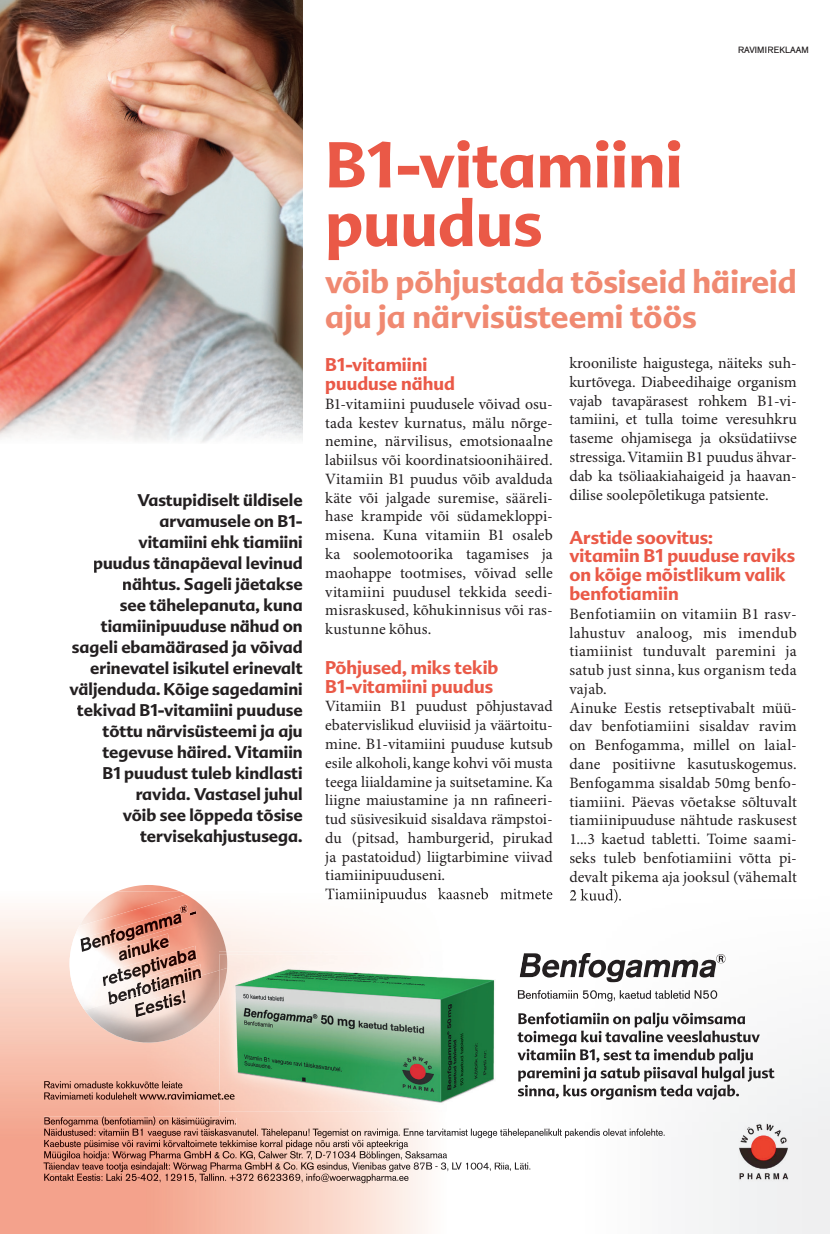
<style>
.page{position:relative;width:830px;height:1234px;background:#fff}
.page>*{position:absolute;margin:0;border:0;box-sizing:border-box;transform-origin:0 0}
.t1{font:700 63px/58.7px "Advert";color:#ea5947}
.t2{font:700 31.5px/34.5px "Advert";color:#f08971}
.t3{font:700 18px/18.8px "Advert";color:#ea5947}
.t4{font:700 16.5px/21px "Advert";color:#231f20;text-align:right}
.t5{font:15.75px/18.8px "Minion Pro";letter-spacing:.005em;color:#231f20;text-align:justify}
.t6{font:9px "AG Old Face";letter-spacing:.01em;color:#231f20}
</style>
<div class="page">
<hr style="left:829px;top:0;width:1px;height:60px;background:#bb1018">
<img style="left:0;top:989px;width:265px;height:244px">
<img style="left:265px;top:1087px;width:564px;height:146px">
<img style="left:518px;top:893px;width:311px;height:194px">
<img style="left:226px;top:902px;width:158px;height:49px">
<img style="left:0;top:0;width:302px;height:443px">
<img style="left:44px;top:1080px;width:139px;height:8px">
<img style="left:44px;top:1092px;width:93px;height:7px">
<img style="left:139px;top:1091px;width:80px;height:8px">
<img style="left:118px;top:885px;width:61px;height:6px">
<img style="left:112px;top:891px;width:73px;height:3px">
<img style="left:85px;top:1009px;width:134px;height:33px">
<img style="left:69px;top:894px;width:157px;height:115px">
<img style="left:80px;top:909px;width:102px;height:45px">
<svg style="left:180px;top:904px;width:16px;height:11px"></svg>
<img style="left:118px;top:933px;width:51px;height:12px">
<img style="left:102px;top:945px;width:95px;height:44px">
<img style="left:109px;top:1002px;width:93px;height:2px">
<img style="left:108px;top:964px;width:94px;height:38px">
<img style="left:135px;top:989px;width:51px;height:28px">
<img style="left:219px;top:1111px;width:291px;height:5px">
<img style="left:219px;top:951px;width:298px;height:160px">
<img style="left:219px;top:951px;width:7px;height:3px">
<img style="left:219px;top:1091px;width:15px;height:8px">
<img style="left:219px;top:970px;width:8px;height:27px">
<img style="left:219px;top:954px;width:8px;height:16px">
<img style="left:44px;top:1115px;width:192px;height:11px">
<svg style="left:219px;top:1115px;width:17px;height:1px"></svg>
<img style="left:44px;top:1128px;width:356px;height:9px">
<svg style="left:403px;top:1128px;width:5px;height:7px"></svg>
<img style="left:409px;top:1128px;width:256px;height:9px">
<img style="left:51px;top:1139px;width:357px;height:10px">
<svg style="left:44px;top:1139px;width:7px;height:18px"></svg>
<img style="left:52px;top:1150px;width:185px;height:10px">
<img style="left:246px;top:1150px;width:201px;height:10px">
<svg style="left:240px;top:1150px;width:7px;height:7px"></svg>
<img style="left:43px;top:1161px;width:255px;height:10px">
<img style="left:306px;top:1161px;width:43px;height:9px">
<svg style="left:301px;top:1162px;width:6px;height:7px"></svg>
<svg style="left:352px;top:1162px;width:6px;height:7px"></svg>
<img style="left:358px;top:1162px;width:90px;height:9px">
<img style="left:461px;top:1162px;width:50px;height:8px">
<svg style="left:452px;top:1162px;width:10px;height:7px"></svg>
<svg style="left:514px;top:1162px;width:16px;height:7px"></svg>
<img style="left:51px;top:1173px;width:23px;height:7px">
<svg style="left:44px;top:1173px;width:7px;height:7px"></svg>
<svg style="left:77px;top:1173px;width:5px;height:7px"></svg>
<img style="left:83px;top:1173px;width:20px;height:7px">
<svg style="left:106px;top:1173px;width:5px;height:7px"></svg>
<img style="left:111px;top:1173px;width:297px;height:9px">
<img style="left:733px;top:1120px;width:59px;height:62px">
<img style="left:518px;top:1012px;width:227px;height:15px">
<img style="left:517px;top:1030px;width:242px;height:15px">
<img style="left:517px;top:1048px;width:236px;height:15px">
<img style="left:518px;top:1066px;width:256px;height:15px">
<img style="left:517px;top:1084px;width:221px;height:15px">
<img style="left:517px;top:989px;width:199px;height:12px">
<img style="left:518px;top:952px;width:200px;height:30px">
<svg style="left:715px;top:953px;width:10px;height:10px"></svg>
<img style="left:325px;top:891px;width:227px;height:11px">
<img style="left:569px;top:891px;width:51px;height:11px">
<p class="t6" style="left:737px;top:45px;width:72px">RAVIMIREKLAAM</p>
<p class="t4" style="left:70px;top:489px;width:234px">Vastupidiselt üldisele arvamusele on B1-<br>vitamiini ehk tiamiini<br>puudus tänapäeval levinud nähtus. Sageli jäetakse<br>see tähelepanuta, kuna tiamiinipuuduse nähud on sageli ebamäärased ja võivad erinevatel isikutel erinevalt väljenduda. Kõige sagedamini tekivad B1-vitamiini puuduse tõttu närvisüsteemi ja aju tegevuse häired. Vitamiin<br>B1 puudust tuleb kindlasti ravida. Vastasel juhul<br>võib see lõppeda tõsise tervisekahjustusega.</p>
<h1 class="t1" style="left:325px;top:135px;width:359px">B1-vitamiini puudus</h1>
<h2 class="t2" style="left:325px;top:264px;width:473px">võib põhjustada tõsiseid häireid aju ja närvisüsteemi töös</h2>
<p class="t3" style="left:325px;top:355px;width:131px">B1-vitamiini puuduse nähud</p>
<p class="t5" style="left:325px;top:395px;width:229px">B1-vitamiini puudusele võivad osu&shy;tada kestev kurnatus, mälu nõrge&shy;nemine, närvilisus, emotsionaalne labiilsus või koordinatsioonihäired.<br>Vitamiin B1 puudus võib avalduda käte või jalgade suremise, sääreli&shy;hase krampide või südamekloppi&shy;misena. Kuna vitamiin B1 osaleb ka soolemotoorika tagamises ja maohappe tootmises, võivad selle vitamiini puudusel tekkida seedi&shy;misraskused, kõhukinnisus või ras&shy;kustunne kõhus.</p>
<p class="t3" style="left:325px;top:657px;width:174px">Põhjused, miks tekib<br>B1-vitamiini puudus</p>
<p class="t5" style="left:325px;top:697px;width:229px">Vitamiin B1 puudust põhjustavad ebatervislikud eluviisid ja väärtoitu&shy;mine. B1-vitamiini puuduse kutsub esile alkoholi, kange kohvi või musta teega liialdamine ja suitsetamine. Ka liigne maiustamine ja nn rafineeri&shy;tud süsivesikuid sisaldava rämpstoi&shy;du (pitsad, hamburgerid, pirukad ja pastatoidud) liigtarbimine viivad tiamiinipuuduseni.</p>
<p class="t5" style="left:569px;top:354px;width:229px">krooniliste haigustega, näiteks suh&shy;kurtõvega. Diabeedihaige organism vajab tavapärasest rohkem B1-vi&shy;tamiini, et tulla toime veresuhkru taseme ohjamisega ja oksüdatiivse stressiga. Vitamiin B1 puudus ähvar&shy;dab ka tsöliaakiahaigeid ja haavan&shy;dilise soolepõletikuga patsiente.</p>
<p class="t3" style="left:569px;top:527px;width:227px">Arstide soovitus:<br>vitamiin B1 puuduse raviks on kõige mõistlikum valik benfotiamiin</p>
<p class="t5" style="left:569px;top:605px;width:229px;text-align:left">Benfotiamiin on vitamiin B1 rasv&shy;lahustuv analoog, mis imendub tiamiinist tunduvalt paremini ja satub just sinna, kus organism teda vajab.<br>Ainuke Eestis retseptivabalt müü&shy;dav benfotiamiini sisaldav ravim on Benfogamma, millel on laial&shy;dane positiivne kasutuskogemus.<br>Benfogamma sisaldab 50mg benfo&shy;tiamiini. Päevas võetakse sõltuvalt tiamiinipuuduse nähtude raskusest<br>1...3 kaetud tabletti. Toime saami&shy;seks tuleb benfotiamiini võtta pi&shy;devalt pikema aja jooksul (vähemalt<br>2 kuud).</p>
</div>
